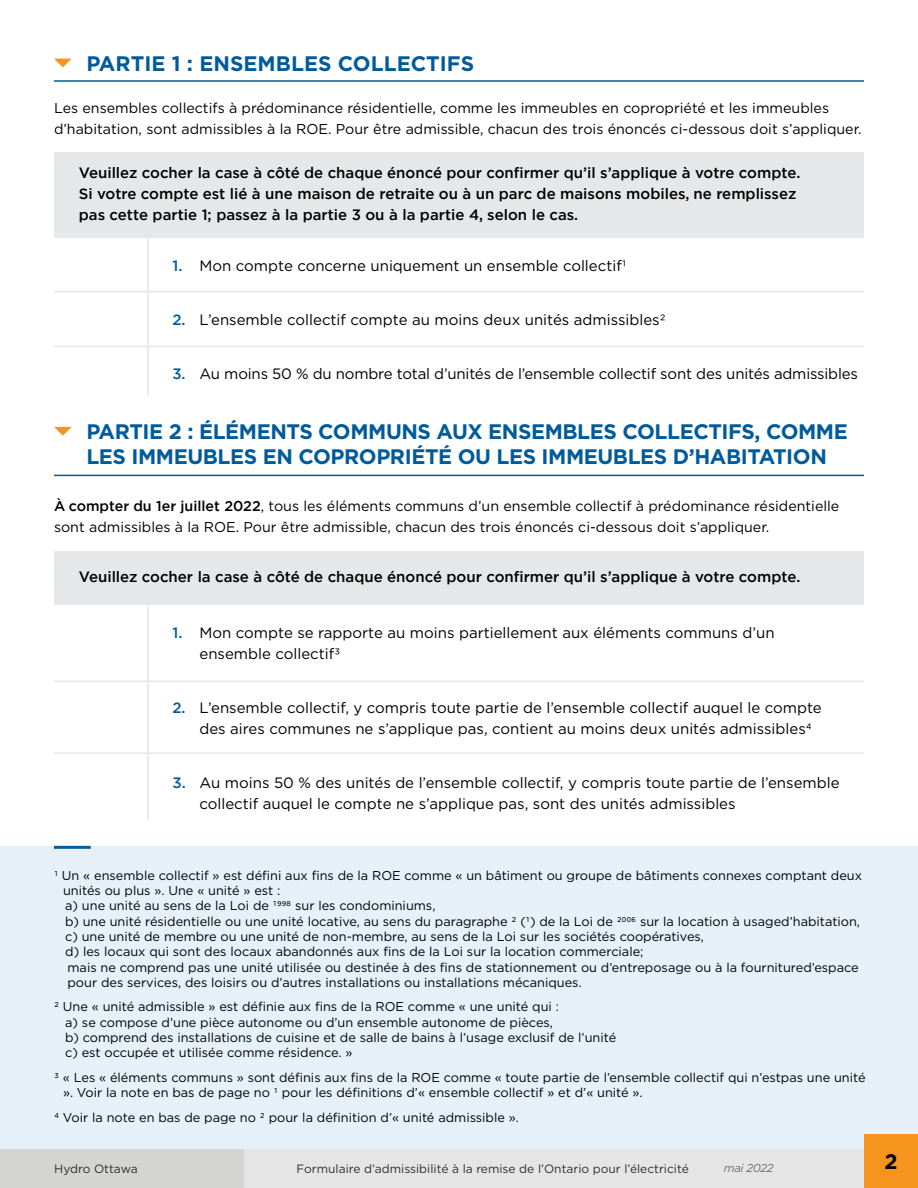
<style>
.page{position:relative;width:918px;height:1188px;background:#fff}
.page>*{position:absolute;margin:0;border:0;box-sizing:border-box;transform-origin:0 0}
.H2_Titles{font:700 21px/25.2px "Gotham";letter-spacing:-.02em;color:#005b9b}
.H2_Titles-2{font:700 21px "Gotham";color:#005b9b}
.t1{font:700 21px "Gotham";color:#000}
.t2{font:15px/21px "Gotham";color:#000}
.Box_filling_instruct{font:500 15px/21px "Gotham";color:#000}
.Body{font:14.25px/21px "Gotham";color:#000}
.Footnotes{font:12.75px/15.3px "Gotham";color:#000}
.t3{font:12px "Gotham";color:#2e2e2d}
.t4{font:italic 11.4px "Gotham";letter-spacing:-.03em;color:#6c6d6d}
.s1{font-weight:500;color:#005b9b}
.s2{font-weight:500}
</style>
<div class="page">
<div style="left:0;top:846px;width:918px;height:342px;background:#e5f0f9"></div>
<div style="left:243px;top:1149px;width:621px;height:39px;background:#e5e5e5"></div>
<div style="left:0;top:1149px;width:243px;height:39px;background:#d4d4d3"></div>
<div style="left:864px;top:1134px;width:54px;height:54px;background:#f7941e"></div>
<svg style="left:54px;top:59px;width:17px;height:8px"></svg>
<hr style="left:54px;top:80px;width:810px;height:2px;background:#005b9b">
<svg style="left:54px;top:427px;width:18px;height:9px"></svg>
<hr style="left:54px;top:475px;width:810px;height:1px;background:#005b9b">
<div style="left:54px;top:152px;width:810px;height:86px;background:#e6e7e8"></div>
<div style="left:54px;top:551px;width:810px;height:54px;background:#e6e7e8"></div>
<hr style="left:147px;top:238px;width:2px;height:157px;background:#e6e7e8">
<hr style="left:147px;top:605px;width:2px;height:216px;background:#e6e7e8">
<hr style="left:54px;top:291px;width:810px;height:1px;background:#e6e7e8">
<hr style="left:54px;top:681px;width:810px;height:1px;background:#e6e7e8">
<hr style="left:54px;top:346px;width:810px;height:1px;background:#e6e7e8">
<hr style="left:54px;top:752px;width:810px;height:2px;background:#e6e7e8">
<hr style="left:54px;top:846px;width:37px;height:3px;background:#005c9c">
<p class="H2_Titles-2" style="left:86px;top:49px;width:389px">PARTIE 1 : ENSEMBLES COLLECTIFS</p>
<p class="Body" style="left:54px;top:97px;width:809px">Les ensembles collectifs à prédominance résidentielle, comme les immeubles en copropriété et les immeubles d’habitation, sont admissibles à la ROE. Pour être admissible, chacun des trois énoncés ci-dessous doit s’appliquer.</p>
<p class="Box_filling_instruct" style="left:79px;top:162px;width:723px">Veuillez cocher la case à côté de chaque énoncé pour confirmer qu’il s’applique à votre compte.<br>Si votre compte est lié à une maison de retraite ou à un parc de maisons mobiles, ne remplissez pas cette partie 1; passez à la partie 3 ou à la partie 4, selon le cas.</p>
<p class="t2" style="left:172px;top:255px;width:456px"><span class="s1">1.</span> Mon compte concerne uniquement un ensemble collectif1</p>
<p class="t2" style="left:172px;top:309px;width:495px"><span class="s1">2.</span> L’ensemble collectif compte au moins deux unités admissibles2</p>
<p class="t2" style="left:172px;top:363px;width:687px"><span class="s1">3.</span> Au moins 50 % du nombre total d’unités de l’ensemble collectif sont des unités admissibles</p>
<p class="H2_Titles" style="left:86px;top:419px;width:763px">PARTIE 2 : ÉLÉMENTS COMMUNS AUX ENSEMBLES COLLECTIFS, COMME<br>LES IMMEUBLES EN COPROPRIÉTÉ OU LES IMMEUBLES D’HABITATION</p>
<p class="Body" style="left:54px;top:495px;width:787px"><span class="s2">À compter du 1er juillet 2022</span>, tous les éléments communs d’un ensemble collectif à prédominance résidentielle sont admissibles à la ROE. Pour être admissible, chacun des trois énoncés ci-dessous doit s’appliquer.</p>
<p class="Box_filling_instruct" style="left:79px;top:566px;width:723px">Veuillez cocher la case à côté de chaque énoncé pour confirmer qu’il s’applique à votre compte.</p>
<p class="t2" style="left:199px;top:622px;width:577px;text-indent:-27px"><span class="s1">1.</span> Mon compte se rapporte au moins partiellement aux éléments communs d’un ensemble collectif3</p>
<p class="t2" style="left:199px;top:697px;width:624px;text-indent:-27px"><span class="s1">2.</span> L’ensemble collectif, y compris toute partie de l’ensemble collectif auquel le compte des aires communes ne s’applique pas, contient au moins deux unités admissibles4</p>
<p class="t2" style="left:199px;top:772px;width:642px;text-indent:-27px"><span class="s1">3.</span> Au moins 50 % des unités de l’ensemble collectif, y compris toute partie de l’ensemble collectif auquel le compte ne s’applique pas, sont des unités admissibles</p>
<p class="Footnotes" style="left:63px;top:867px;width:801px;text-indent:-9px">1 Un « ensemble collectif » est défini aux fins de la ROE comme « un bâtiment ou groupe de bâtiments connexes comptant deux unités ou plus ». Une « unité » est :</p>
<p class="Footnotes" style="left:65px;top:898px;width:372px">a) une unité au sens de la Loi de 1998 sur les condominiums,</p>
<p class="Footnotes" style="left:65px;top:913px;width:796px">b) une unité résidentielle ou une unité locative, au sens du paragraphe 2 (1) de la Loi de 2006 sur la location à usaged’habitation,</p>
<p class="Footnotes" style="left:65px;top:929px;width:640px">c) une unité de membre ou une unité de non-membre, au sens de la Loi sur les sociétés coopératives,</p>
<p class="Footnotes" style="left:65px;top:944px;width:580px">d) les locaux qui sont des locaux abandonnés aux fins de la Loi sur la location commerciale;</p>
<p class="Footnotes" style="left:68px;top:959px;width:793px">mais ne comprend pas une unité utilisée ou destinée à des fins de stationnement ou d’entreposage ou à la fournitured’espace pour des services, des loisirs ou d’autres installations ou installations mécaniques.</p>
<p class="Footnotes" style="left:54px;top:999px;width:506px">2 Une « unité admissible » est définie aux fins de la ROE comme « une unité qui :</p>
<p class="Footnotes" style="left:65px;top:1014px;width:489px">a) se compose d’une pièce autonome ou d’un ensemble autonome de pièces,</p>
<p class="Footnotes" style="left:65px;top:1030px;width:553px">b) comprend des installations de cuisine et de salle de bains à l’usage exclusif de l’unité</p>
<p class="Footnotes" style="left:65px;top:1045px;width:289px">c) est occupée et utilisée comme résidence. »</p>
<p class="Footnotes" style="left:63px;top:1070px;width:804px;text-indent:-9px">3 « Les « éléments communs » sont définis aux fins de la ROE comme « toute partie de l’ensemble collectif qui n’estpas une unité ». Voir la note en bas de page no 1 pour les définitions d’« ensemble collectif » et d’« unité ».</p>
<p class="Footnotes" style="left:54px;top:1109px;width:466px">4 Voir la note en bas de page no 2 pour la définition d’« unité admissible ».</p>
<p class="t3" style="left:54px;top:1161px;width:85px">Hydro Ottawa</p>
<p class="t3" style="left:297px;top:1161px;width:394px">Formulaire d’admissibilité à la remise de l’Ontario pour l’électricité</p>
<p class="t4" style="left:724px;top:1161px;width:51px">mai 2022</p>
<h1 class="t1" style="left:884px;top:1148px;width:15px">2</h1>
</div>
